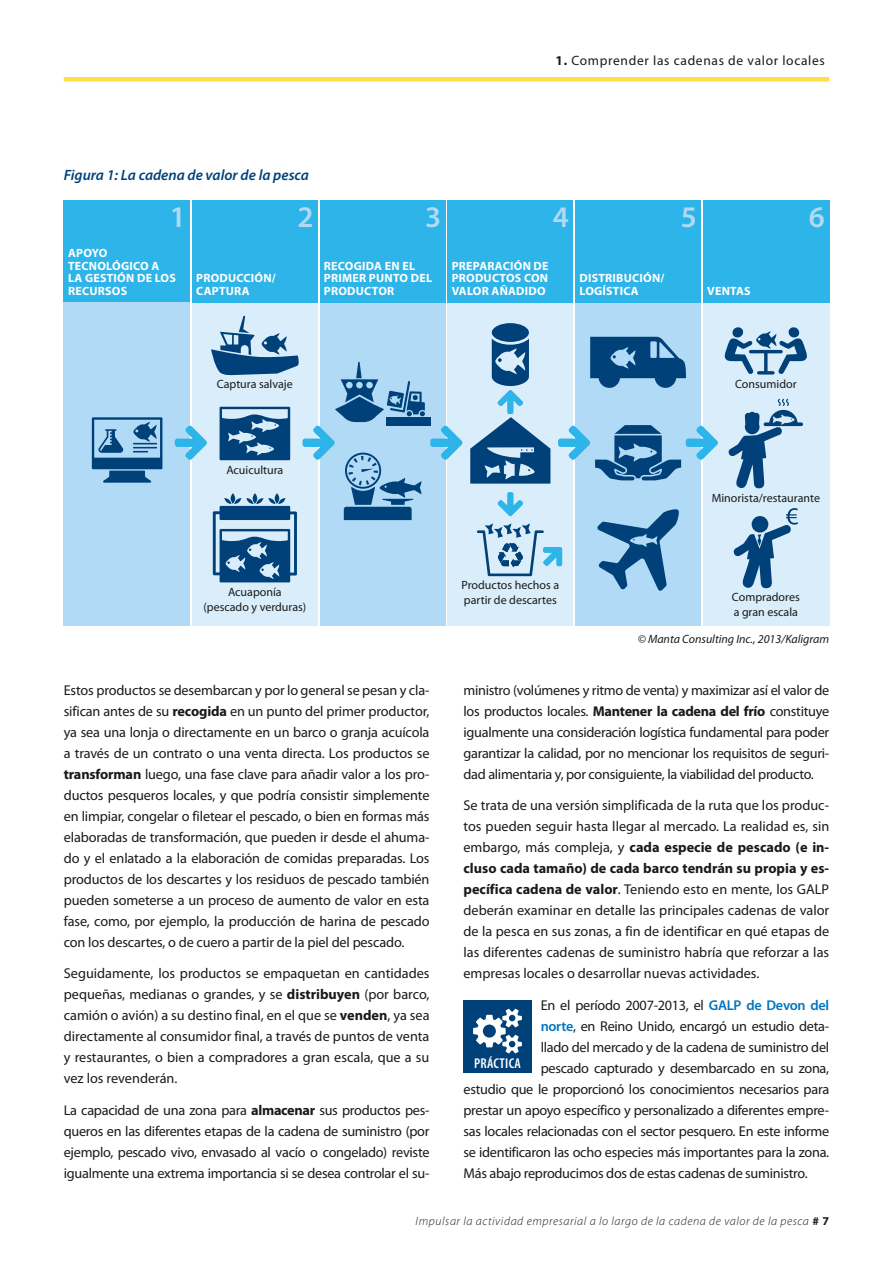
<style>
.page{position:relative;width:893px;height:1263px;background:#fff}
.page>*{position:absolute;margin:0;border:0;box-sizing:border-box;transform-origin:0 0}
.t1{font:600 30px "Myriad Pro";color:#b0daf6}
.t2{font:italic 600 15px "Myriad Pro";color:#004179}
.t3{font:14.25px/21px "Myriad Pro";letter-spacing:-.02em;color:#1a1a18;text-align:justify}
.t4{font:600 condensed 14.25px "Myriad Pro";letter-spacing:.02em;color:#fff}
.t5{font:13.5px "Myriad Pro";letter-spacing:.05em;color:#1a1a18}
.t6{font:700 12px/12.8px "Myriad Pro";letter-spacing:.02em;color:#fff}
.t7{font:12px/15px "Myriad Pro";color:#1a1a18}
.t8{font:italic 300 12px "Myriad Pro";letter-spacing:.05em;color:#1a1a18}
.t9{font:italic 12px "Myriad Pro";color:#1a1a18}
.s1{font-weight:700}
.s2{font-weight:600;color:#0075be}
.s3{font-weight:700;font-style:normal}
</style>
<div class="page">
<div style="left:64px;top:77px;width:765px;height:5px;background:#ffdf43"></div>
<div style="left:64px;top:200px;width:126px;height:102px;background:#2db4e9"></div>
<div style="left:64px;top:302px;width:126px;height:324px;background:#b0daf6"></div>
<div style="left:320px;top:302px;width:126px;height:324px;background:#b0daf6"></div>
<div style="left:575px;top:302px;width:126px;height:324px;background:#b0daf6"></div>
<div style="left:192px;top:302px;width:126px;height:324px;background:#daedfb"></div>
<div style="left:447px;top:302px;width:126px;height:324px;background:#daedfb"></div>
<div style="left:703px;top:302px;width:126px;height:324px;background:#daedfb"></div>
<div style="left:192px;top:200px;width:126px;height:102px;background:#2db4e9"></div>
<div style="left:320px;top:200px;width:126px;height:102px;background:#2db4e9"></div>
<div style="left:447px;top:200px;width:126px;height:102px;background:#2db4e9"></div>
<div style="left:575px;top:200px;width:126px;height:102px;background:#2db4e9"></div>
<div style="left:703px;top:200px;width:126px;height:102px;background:#2db4e9"></div>
<svg style="left:590px;top:337px;width:96px;height:51px"></svg>
<svg style="left:597px;top:509px;width:82px;height:82px"></svg>
<svg style="left:92px;top:417px;width:70px;height:66px"></svg>
<svg style="left:734px;top:508px;width:64px;height:80px"></svg>
<svg style="left:728px;top:399px;width:75px;height:89px"></svg>
<svg style="left:725px;top:327px;width:82px;height:48px"></svg>
<svg style="left:175px;top:316px;width:287px;height:266px"></svg>
<svg style="left:470px;top:323px;width:80px;height:161px"></svg>
<svg style="left:477px;top:523px;width:85px;height:53px"></svg>
<svg style="left:498px;top:492px;width:25px;height:24px"></svg>
<svg style="left:558px;top:425px;width:160px;height:55px"></svg>
<div style="left:463px;top:1000px;width:68px;height:73px;background:#004179"></div>
<svg style="left:473px;top:1009px;width:49px;height:44px"></svg>
<p class="t5" style="left:556px;top:52px;width:271px"><span class="s1">1.</span> Comprender las cadenas de valor locales</p>
<p class="t2" style="left:64px;top:165px;width:247px">Figura 1: La cadena de valor de la pesca</p>
<h1 class="t1" style="left:170px;top:198px;width:18px">1</h1>
<p class="t6" style="left:68px;top:246px;width:109px">APOYO<br>TECNOLÓGICO A<br>LA GESTIÓN DE LOS<br>RECURSOS</p>
<p class="t6" style="left:196px;top:272px;width:81px">PRODUCCIÓN/<br>CAPTURA</p>
<h1 class="t1" style="left:297px;top:198px;width:18px">2</h1>
<h1 class="t1" style="left:425px;top:198px;width:18px">3</h1>
<p class="t6" style="left:324px;top:259px;width:110px">RECOGIDA EN EL<br>PRIMER PUNTO DEL<br>PRODUCTOR</p>
<h1 class="t1" style="left:553px;top:198px;width:18px">4</h1>
<p class="t6" style="left:452px;top:259px;width:98px;text-align:justify">PREPARACIÓN DE PRODUCTOS CON VALOR AÑADIDO</p>
<p class="t6" style="left:579px;top:272px;width:86px">DISTRIBUCIÓN/<br>LOGÍSTICA</p>
<h1 class="t1" style="left:681px;top:198px;width:18px">5</h1>
<p class="t6" style="left:707px;top:284px;width:45px">VENTAS</p>
<h1 class="t1" style="left:809px;top:198px;width:18px">6</h1>
<p class="t7" style="left:217px;top:376px;width:78px">Captura salvaje</p>
<p class="t7" style="left:735px;top:376px;width:63px">Consumidor</p>
<p class="t7" style="left:226px;top:462px;width:59px">Acuicultura</p>
<p class="t7" style="left:203px;top:584px;width:104px;text-align:center">Acuaponía<br>(pescado y verduras)</p>
<p class="t7" style="left:461px;top:578px;width:99px">Productos hechos a partir de descartes</p>
<p class="t7" style="left:712px;top:490px;width:110px">Minorista/restaurante</p>
<p class="t7" style="left:732px;top:590px;width:69px">Compradores a gran escala</p>
<p class="t9" style="left:638px;top:631px;width:193px">© Manta Consulting Inc., 2013/Kaligram</p>
<p class="t3" style="left:64px;top:679px;width:367px">Estos productos se desembarcan y por lo general se pesan y cla&shy;sifican antes de su <span class="s1">recogida</span> en un punto del primer productor, ya sea una lonja o directamente en un barco o granja acuícola a través de un contrato o una venta directa. Los productos se <span class="s1">transforman</span> luego, una fase clave para añadir valor a los pro&shy;ductos pesqueros locales, y que podría consistir simplemente en limpiar, congelar o filetear el pescado, o bien en formas más elaboradas de transformación, que pueden ir desde el ahuma&shy;do y el enlatado a la elaboración de comidas preparadas. Los productos de los descartes y los residuos de pescado también pueden someterse a un proceso de aumento de valor en esta fase, como, por ejemplo, la producción de harina de pescado con los descartes, o de cuero a partir de la piel del pescado.</p>
<p class="t3" style="left:64px;top:963px;width:367px">Seguidamente, los productos se empaquetan en cantidades pequeñas, medianas o grandes, y se <span class="s1">distribuyen</span> (por barco, camión o avión) a su destino final, en el que se <span class="s1">venden</span>, ya sea directamente al consumidor final, a través de puntos de venta y restaurantes, o bien a compradores a gran escala, que a su vez los revenderán.</p>
<p class="t3" style="left:64px;top:1099px;width:367px">La capacidad de una zona para <span class="s1">almacenar</span> sus productos pes&shy;queros en las diferentes etapas de la cadena de suministro (por ejemplo, pescado vivo, envasado al vacío o congelado) reviste igualmente una extrema importancia si se desea controlar el su-</p>
<p class="t3" style="left:463px;top:679px;width:367px">ministro (volúmenes y ritmo de venta) y maximizar así el valor de los productos locales. <span class="s1">Mantener la cadena del frío</span> constituye igualmente una consideración logística fundamental para poder garantizar la calidad, por no mencionar los requisitos de seguri&shy;dad alimentaria y, por consiguiente, la viabilidad del producto.</p>
<p class="t3" style="left:463px;top:795px;width:367px">Se trata de una versión simplificada de la ruta que los produc&shy;tos pueden seguir hasta llegar al mercado. La realidad es, sin embargo, más compleja, y <span class="s1">cada especie de pescado (e in&shy;cluso cada tamaño) de cada barco tendrán su propia y es&shy;pecífica cadena de valor</span>. Teniendo esto en mente, los GALP deberán examinar en detalle las principales cadenas de valor de la pesca en sus zonas, a fin de identificar en qué etapas de las diferentes cadenas de suministro habría que reforzar a las empresas locales o desarrollar nuevas actividades.</p>
<p class="t3" style="left:541px;top:994px;width:290px">En el período 2007-2013, el <span class="s2">GALP de Devon del</span></p>
<p class="t3" style="left:541px;top:1015px;width:290px"><span class="s2">norte</span>, en Reino Unido, encargó un estudio deta-</p>
<p class="t3" style="left:541px;top:1036px;width:290px">llado del mercado y de la cadena de suministro del</p>
<p class="t3" style="left:541px;top:1057px;width:290px">pescado capturado y desembarcado en su zona,</p>
<p class="t3" style="left:463px;top:1078px;width:367px">estudio que le proporcionó los conocimientos necesarios para</p>
<p class="t3" style="left:463px;top:1099px;width:367px">prestar un apoyo específico y personalizado a diferentes empre-</p>
<p class="t3" style="left:463px;top:1120px;width:367px">sas locales relacionadas con el sector pesquero. En este informe</p>
<p class="t3" style="left:463px;top:1141px;width:367px">se identificaron las ocho especies más importantes para la zona.</p>
<p class="t3" style="left:463px;top:1162px;width:346px">Más abajo reproducimos dos de estas cadenas de suministro.</p>
<p class="t4" style="left:474px;top:1056px;width:48px">PRÁCTICA</p>
<p class="t8" style="left:416px;top:1214px;width:415px">Impulsar la actividad empresarial a lo largo de la cadena de valor de la pesca <span class="s3"># 7</span></p>
</div>
